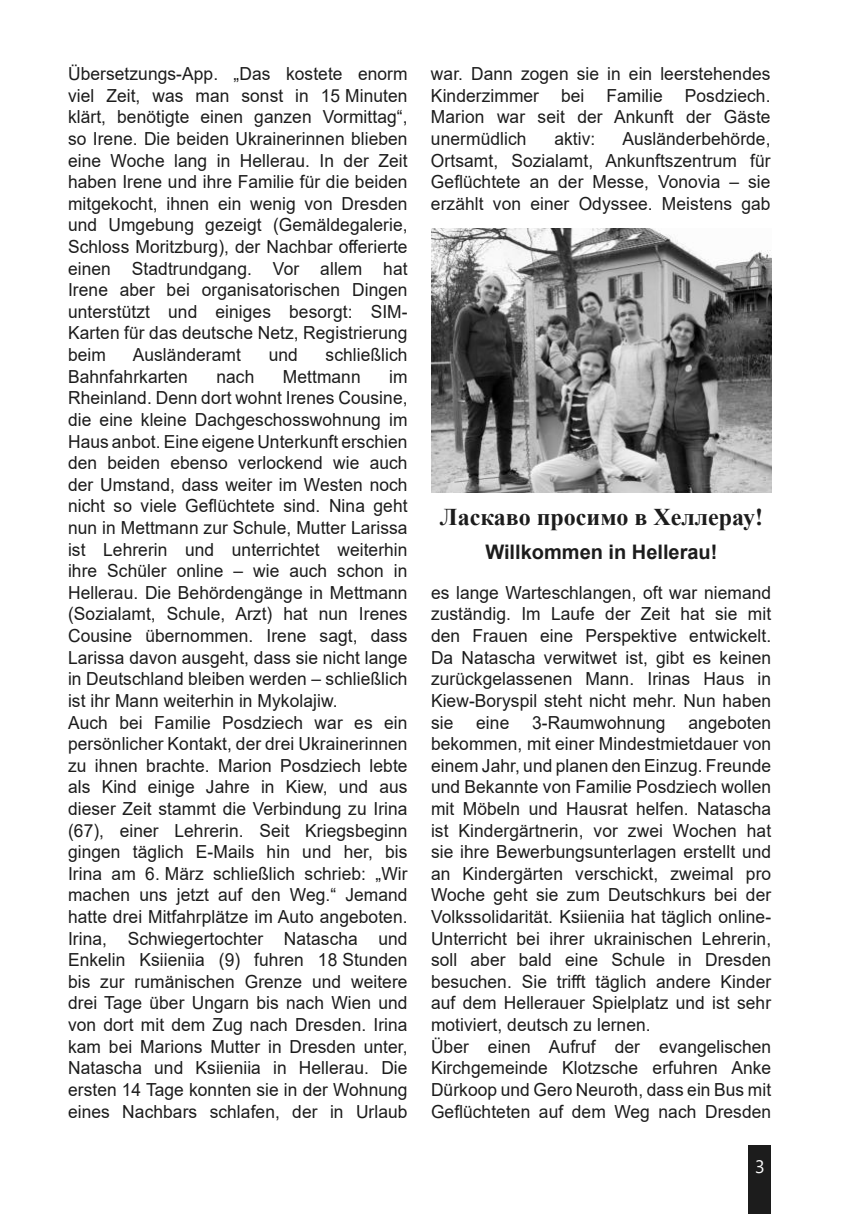
<style>
.page{position:relative;width:862px;height:1214px;background:#fff}
.page>*{position:absolute;margin:0;border:0;box-sizing:border-box;transform-origin:0 0}
.t1{font:700 24px "Times New Roman";color:#1c1c1c}
.t2{font:700 20px "Arial";color:#1c1c1c}
.t3{font:18px/21.6px "Arial";letter-spacing:.005em;color:#1c1c1c;text-align:justify}
.t4{font:18px "Segoe UI";color:#fff}
</style>
<div class="page">
<div style="left:748px;top:1145px;width:23px;height:68px;background:#1c1c1c"></div>
<img style="left:432px;top:229px;width:339px;height:263px">
<p class="t3" style="left:68px;top:63px;width:341px">Übersetzungs-App. „Das kostete enorm viel Zeit, was man sonst in 15 Minuten klärt, benötigte einen ganzen Vormittag“, so Irene. Die beiden Ukrainerinnen blieben eine Woche lang in Hellerau. In der Zeit haben Irene und ihre Familie für die beiden mitgekocht, ihnen ein wenig von Dresden und Umgebung gezeigt (Gemäldegalerie, Schloss Moritzburg), der Nachbar offerierte einen Stadtrundgang. Vor allem hat Irene aber bei organisatorischen Dingen unterstützt und einiges besorgt: SIM-Karten für das deutsche Netz, Registrierung beim</p>
<p class="t3" style="left:133px;top:345px;width:110px">Ausländeramt</p>
<p class="t3" style="left:269px;top:345px;width:31px">und</p>
<p class="t3" style="left:326px;top:345px;width:83px">schließlich</p>
<p class="t3" style="left:68px;top:367px;width:121px">Bahnfahrkarten</p>
<p class="t3" style="left:216px;top:367px;width:39px">nach</p>
<p class="t3" style="left:283px;top:367px;width:79px">Mettmann</p>
<p class="t3" style="left:68px;top:367px;width:341px;text-align:left;text-indent:321px">im Rheinland. Denn dort wohnt Irenes Cousine, die eine kleine Dachgeschosswohnung im Haus anbot. Eine eigene Unterkunft erschien den beiden ebenso verlockend wie auch der Umstand, dass weiter im Westen noch nicht so viele Geflüchtete sind. Nina geht nun in Mettmann zur Schule, Mutter Larissa ist Lehrerin und unterrichtet weiterhin ihre Schüler online – wie auch schon in Hellerau. Die Behördengänge in Mettmann (Sozialamt, Schule, Arzt) hat nun Irenes Cousine übernommen. Irene sagt, dass Larissa davon ausgeht, dass sie nicht lange in Deutschland bleiben werden – schließlich ist ihr Mann weiterhin in Mykolajiw.<br>Auch bei Familie Posdziech war es ein persönlicher Kontakt, der drei Ukrainerinnen zu ihnen brachte. Marion Posdziech lebte als Kind einige Jahre in Kiew, und aus dieser Zeit stammt die Verbindung zu Irina (67), einer Lehrerin. Seit Kriegsbeginn gingen täglich E-Mails hin und her, bis Irina am 6. März schließlich schrieb: „Wir machen uns jetzt auf den Weg.“ Jemand hatte drei Mitfahrplätze im Auto angeboten.<br>Irina, Schwiegertochter Natascha und Enkelin Ksiieniia (9) fuhren 18 Stunden bis zur rumänischen Grenze und weitere drei Tage über Ungarn bis nach Wien und von dort mit dem Zug nach Dresden. Irina kam bei Marions Mutter in Dresden unter, Natascha und Ksiieniia in Hellerau. Die ersten 14 Tage konnten sie in der Wohnung eines Nachbars schlafen, der in Urlaub</p>
<p class="t3" style="left:431px;top:65px;width:341px">war. Dann zogen sie in ein leerstehendes Kinderzimmer bei Familie Posdziech.<br>Marion war seit der Ankunft der Gäste unermüdlich</p>
<p class="t3" style="left:431px;top:128px;width:341px;text-indent:191px">Ausländerbehörde, Ortsamt, Sozialamt, Ankunftszentrum für Geflüchtete an der Messe, Vonovia – sie erzählt von einer Odyssee. Meistens gab</p>
<p class="t3" style="left:554px;top:128px;width:42px">aktiv:</p>
<h1 class="t1" style="left:440px;top:499px;width:325px">Ласкаво просимо в Хеллерау!</h1>
<p class="t2" style="left:485px;top:537px;width:234px">Willkommen in Hellerau!</p>
<p class="t3" style="left:431px;top:583px;width:342px">es lange Warteschlangen, oft war niemand zuständig. Im Laufe der Zeit hat sie mit den Frauen eine Perspektive entwickelt.<br>Da Natascha verwitwet ist, gibt es keinen zurückgelassenen Mann. Irinas Haus in Kiew-Boryspil steht nicht mehr. Nun haben sie</p>
<p class="t3" style="left:476px;top:713px;width:35px">eine</p>
<p class="t3" style="left:532px;top:713px;width:135px">3-Raumwohnung</p>
<p class="t3" style="left:431px;top:713px;width:342px;text-align:left;text-indent:257px">angeboten bekommen, mit einer Mindestmietdauer von einem Jahr, und planen den Einzug. Freunde und Bekannte von Familie Posdziech wollen mit Möbeln und Hausrat helfen. Natascha ist Kindergärtnerin, vor zwei Wochen hat sie ihre Bewerbungsunterlagen erstellt und an Kindergärten verschickt, zweimal pro Woche geht sie zum Deutschkurs bei der Volkssolidarität. Ksiieniia hat täglich online-Unterricht bei ihrer ukrainischen Lehrerin, soll aber bald eine Schule in Dresden besuchen. Sie trifft täglich andere Kinder auf dem Hellerauer Spielplatz und ist sehr motiviert, deutsch zu lernen.<br>Über einen Aufruf der evangelischen Kirchgemeinde Klotzsche erfuhren Anke Dürkoop und Gero Neuroth, dass ein Bus mit Geflüchteten auf dem Weg nach Dresden</p>
<p class="t4" style="left:755px;top:1155px;width:11px">3</p>
</div>
